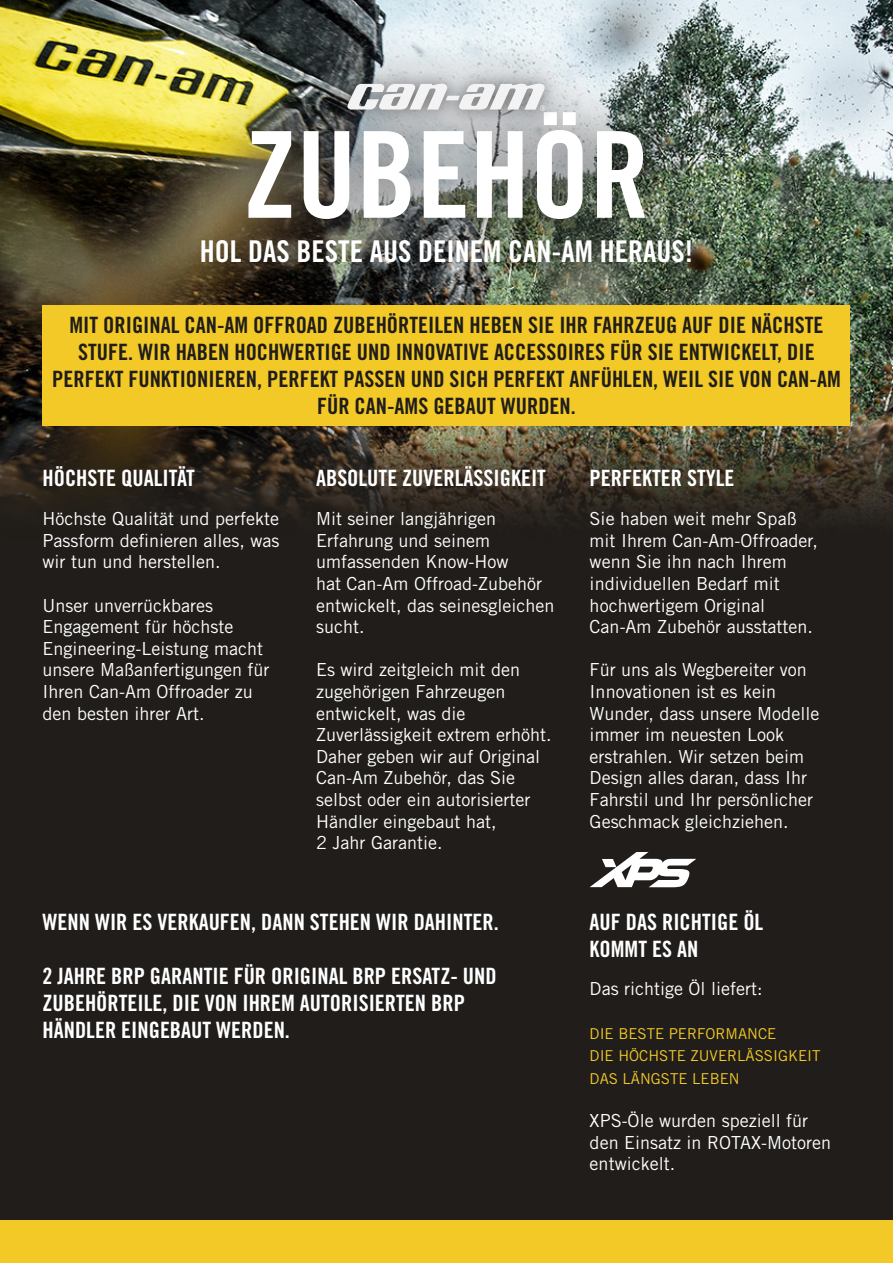
<style>
.page{position:relative;width:893px;height:1263px;background:#201d1a}
.page>*{position:absolute;margin:0;border:0;box-sizing:border-box;transform-origin:0 0}
.t1{font:120px "Trade Gothic LT Std Bd Cn 20";color:#fff}
.t2{font:30px "Trade Gothic LT Std Bd Cn 20";color:#fff}
.t3{font:22.5px/27px "Trade Gothic LT Std Bd Cn 20";color:#201d1a;text-align:center}
.t4{font:22.5px/27px "Trade Gothic LT Std Bd Cn 20";color:#fff}
.t5{font:18px/21.6px "Trade Gothic LT Std";color:#fff}
.t6{font:15px "Trade Gothic LT Std";color:#f2c927}
</style>
<div class="page">
<img style="left:0;top:0;width:893px;height:520px">
<div style="left:0;top:1220px;width:893px;height:43px;background:#f2c927"></div>
<div style="left:43px;top:305px;width:807px;height:120px;background:#f2c927"></div>
<div style="left:152px;top:32px;width:587px;height:281px;background:#231f20;opacity:.75"></div>
<div style="left:334px;top:70px;width:224px;height:54px;background:#231f20;opacity:.5"></div>
<svg style="left:347px;top:83px;width:199px;height:28px"></svg>
<svg style="left:590px;top:852px;width:106px;height:35px"></svg>
<p class="t1" style="left:243px;top:102px;width:408px">ZUBEHÖR</p>
<p class="t2" style="left:200px;top:234px;width:495px">HOL DAS BESTE AUS DEINEM CAN-AM HERAUS!</p>
<p class="t3" style="left:52px;top:311px;width:790px">MIT ORIGINAL CAN-AM OFFROAD ZUBEHÖRTEILEN HEBEN SIE IHR FAHRZEUG AUF DIE NÄCHSTE STUFE. WIR HABEN HOCHWERTIGE UND INNOVATIVE ACCESSOIRES FÜR SIE ENTWICKELT, DIE PERFEKT FUNKTIONIEREN, PERFEKT PASSEN UND SICH PERFEKT ANFÜHLEN, WEIL SIE VON CAN-AM FÜR CAN-AMS GEBAUT WURDEN.</p>
<p class="t4" style="left:43px;top:464px;width:154px">HÖCHSTE QUALITÄT</p>
<p class="t5" style="left:43px;top:508px;width:238px;text-align:justify">Höchste Qualität und perfekte Passform definieren alles, was wir tun und herstellen.</p>
<p class="t5" style="left:43px;top:594px;width:228px">Unser unverrückbares<br>Engagement für höchste<br>Engineering-Leistung macht unsere Maßanfertigungen für<br>Ihren Can-Am Offroader zu den besten ihrer Art.</p>
<p class="t4" style="left:316px;top:464px;width:231px">ABSOLUTE ZUVERLÄSSIGKEIT</p>
<p class="t5" style="left:316px;top:508px;width:240px">Mit seiner langjährigen<br>Erfahrung und seinem umfassenden Know-How<br>hat Can-Am Offroad-Zubehör entwickelt, das seinesgleichen sucht.</p>
<p class="t5" style="left:316px;top:659px;width:237px">Es wird zeitgleich mit den zugehörigen Fahrzeugen entwickelt, was die<br>Zuverlässigkeit extrem erhöht.<br>Daher geben wir auf Original<br>Can-Am Zubehör, das Sie selbst oder ein autorisierter<br>Händler eingebaut hat,<br>2 Jahr Garantie.</p>
<p class="t4" style="left:43px;top:908px;width:458px">WENN WIR ES VERKAUFEN, DANN STEHEN WIR DAHINTER.</p>
<p class="t4" style="left:43px;top:962px;width:456px">2 JAHRE BRP GARANTIE FÜR ORIGINAL BRP ERSATZ- UND<br>ZUBEHÖRTEILE, DIE VON IHREM AUTORISIERTEN BRP<br>HÄNDLER EINGEBAUT WERDEN.</p>
<p class="t4" style="left:590px;top:464px;width:146px">PERFEKTER STYLE</p>
<p class="t5" style="left:590px;top:508px;width:230px">Sie haben weit mehr Spaß mit Ihrem Can-Am-Offroader, wenn Sie ihn nach Ihrem individuellen Bedarf mit hochwertigem Original<br>Can-Am Zubehör ausstatten.</p>
<p class="t5" style="left:590px;top:659px;width:231px">Für uns als Wegbereiter von<br>Innovationen ist es kein<br>Wunder, dass unsere Modelle immer im neuesten Look erstrahlen. Wir setzen beim<br>Design alles daran, dass Ihr<br>Fahrstil und Ihr persönlicher<br>Geschmack gleichziehen.</p>
<p class="t4" style="left:590px;top:908px;width:175px">AUF DAS RICHTIGE ÖL<br>KOMMT ES AN</p>
<p class="t5" style="left:590px;top:977px;width:174px">Das richtige Öl liefert:</p>
<p class="t6" style="left:590px;top:1024px;width:188px">DIE BESTE PERFORMANCE</p>
<p class="t6" style="left:590px;top:1047px;width:232px">DIE HÖCHSTE ZUVERLÄSSIGKEIT</p>
<p class="t6" style="left:590px;top:1069px;width:151px">DAS LÄNGSTE LEBEN</p>
<p class="t5" style="left:590px;top:1109px;width:243px">XPS-Öle wurden speziell für den Einsatz in ROTAX-Motoren entwickelt.</p>
</div>
